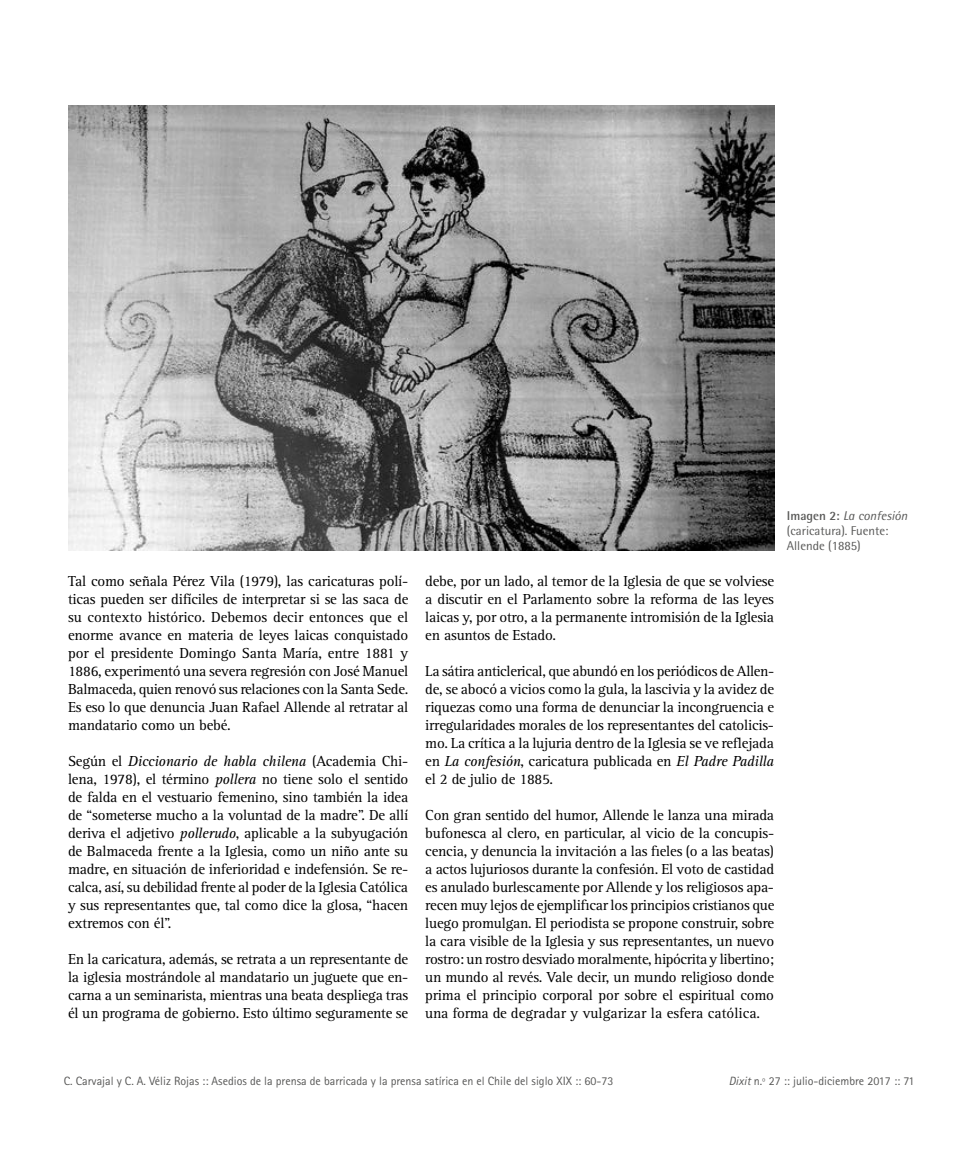
<style>
.page{position:relative;width:957px;height:1149px;background:#fff}
.page>*{position:absolute;margin:0;border:0;box-sizing:border-box;transform-origin:0 0}
.t1{font:15px/18px "Rotis Serif Std";letter-spacing:-.015em;color:#000;text-align:justify}
.t2{font:12.75px/15px "Rotis Semi Sans Std";color:#575756}
.t3{font:12px "Rotis Sans Serif Std";color:#575756}
.s1{font-style:italic}
.s2{font-weight:700}
</style>
<div class="page">
<img style="left:68px;top:106px;width:706px;height:444px">
<p class="t1" style="left:68px;top:572px;width:342px">Tal como señala Pérez Vila (1979), las caricaturas polí&shy;ticas pueden ser difíciles de interpretar si se las saca de su contexto histórico. Debemos decir entonces que el enorme avance en materia de leyes laicas conquistado por el presidente Domingo Santa María, entre 1881 y 1886, experimentó una severa regresión con José Manuel Balmaceda, quien renovó sus relaciones con la Santa Sede.<br>Es eso lo que denuncia Juan Rafael Allende al retratar al mandatario como un bebé.</p>
<p class="t1" style="left:68px;top:752px;width:342px">Según el <span class="s1">Diccionario de habla chilena</span> (Academia Chi&shy;lena, 1978), el término <span class="s1">pollera</span> no tiene solo el sentido de falda en el vestuario femenino, sino también la idea de “someterse mucho a la voluntad de la madre”. De allí deriva el adjetivo <span class="s1">pollerudo</span>, aplicable a la subyugación de Balmaceda frente a la Iglesia, como un niño ante su madre, en situación de inferioridad e indefensión. Se re&shy;calca, así, su debilidad frente al poder de la Iglesia Católica y sus representantes que, tal como dice la glosa, “hacen extremos con él”.</p>
<p class="t1" style="left:68px;top:950px;width:342px">En la caricatura, además, se retrata a un representante de la iglesia mostrándole al mandatario un juguete que en&shy;carna a un seminarista, mientras una beata despliega tras él un programa de gobierno. Esto último seguramente se</p>
<p class="t1" style="left:425px;top:572px;width:350px">debe, por un lado, al temor de la Iglesia de que se volviese a discutir en el Parlamento sobre la reforma de las leyes laicas y, por otro, a la permanente intromisión de la Iglesia en asuntos de Estado.</p>
<p class="t1" style="left:425px;top:662px;width:350px">La sátira anticlerical, que abundó en los periódicos de Allen&shy;de, se abocó a vicios como la gula, la lascivia y la avidez de riquezas como una forma de denunciar la incongruencia e irregularidades morales de los representantes del catolicis&shy;mo. La crítica a la lujuria dentro de la Iglesia se ve reflejada en <span class="s1">La confesión</span>, caricatura publicada en <span class="s1">El Padre Padilla </span>el 2 de julio de 1885.</p>
<p class="t1" style="left:425px;top:806px;width:350px">Con gran sentido del humor, Allende le lanza una mirada bufonesca al clero, en particular, al vicio de la concupis&shy;cencia, y denuncia la invitación a las fieles (o a las beatas) a actos lujuriosos durante la confesión. El voto de castidad es anulado burlescamente por Allende y los religiosos apa&shy;recen muy lejos de ejemplificar los principios cristianos que luego promulgan. El periodista se propone construir, sobre la cara visible de la Iglesia y sus representantes, un nuevo rostro: un rostro desviado moralmente, hipócrita y libertino; un mundo al revés. Vale decir, un mundo religioso donde prima el principio corporal por sobre el espiritual como una forma de degradar y vulgarizar la esfera católica.</p>
<p class="t2" style="left:787px;top:508px;width:122px"><span class="s2">Imagen 2:</span> <span class="s1">La confesión </span>(caricatura). Fuente:<br>Allende (1885)</p>
<p class="t3" style="left:64px;top:1073px;width:551px">C. Carvajal y C. A. Véliz Rojas :: Asedios de la prensa de barricada y la prensa satírica en el Chile del siglo XIX :: 60-73</p>
<p class="t3" style="left:728px;top:1073px;width:187px"><span class="s1">Dixit</span> n.º 27 :: julio-diciembre 2017 :: 71</p>
</div>
